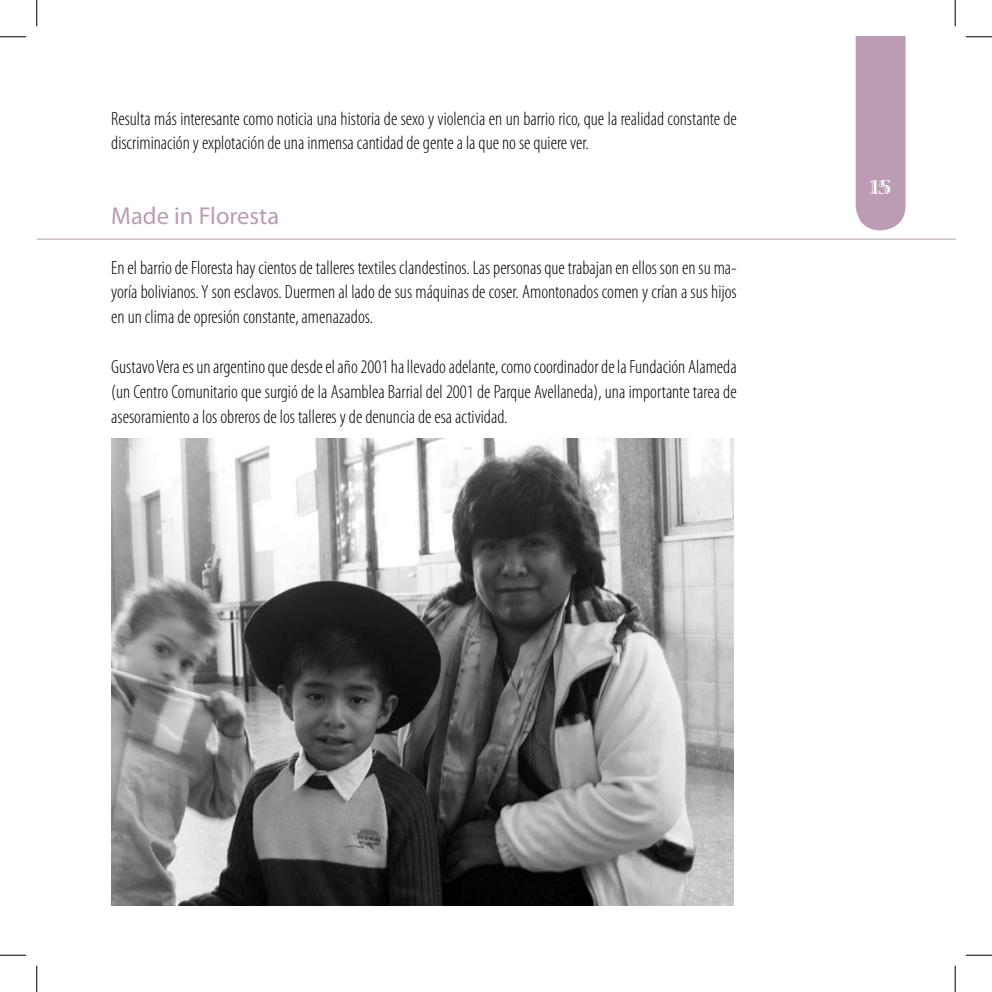
<style>
.page{position:relative;width:992px;height:992px;background:#fff}
.page>*{position:absolute;margin:0;border:0;box-sizing:border-box;transform-origin:0 0}
.t1{font:24.5px "Myriad Pro";color:#bc9bb4}
.t2{font:700 21px "Viva Std";color:#fff}
.t3{font:300 condensed 19.25px/24.8px "Myriad Pro";color:#000;text-align:justify}
</style>
<div class="page">
<div style="left:855px;top:37px;width:50px;height:193px;background:#bc9bb4"></div>
<hr style="left:37px;top:238px;width:917px;height:1px;background:#bc9bb4">
<img style="left:111px;top:439px;width:622px;height:466px">
<svg style="left:0;top:36px;width:26px;height:1px"></svg>
<svg style="left:965px;top:36px;width:26px;height:1px"></svg>
<svg style="left:0;top:954px;width:26px;height:1px"></svg>
<svg style="left:965px;top:954px;width:26px;height:1px"></svg>
<svg style="left:36px;top:0;width:1px;height:26px"></svg>
<svg style="left:36px;top:965px;width:1px;height:26px"></svg>
<svg style="left:954px;top:0;width:1px;height:26px"></svg>
<svg style="left:954px;top:965px;width:1px;height:26px"></svg>
<p class="t3" style="left:111px;top:106px;width:627px">Resulta más interesante como noticia una historia de sexo y violencia en un barrio rico, que la realidad constante de discriminación y explotación de una inmensa cantidad de gente a la que no se quiere ver.</p>
<p class="t1" style="left:111px;top:200px;width:169px">Made in Floresta</p>
<p class="t3" style="left:111px;top:254px;width:627px">En el barrio de Floresta hay cientos de talleres textiles clandestinos. Las personas que trabajan en ellos son en su ma&shy;yoría bolivianos. Y son esclavos. Duermen al lado de sus máquinas de coser. Amontonados comen y crían a sus hijos en un clima de opresión constante, amenazados.</p>
<p class="t3" style="left:111px;top:354px;width:626px">Gustavo Vera es un argentino que desde el año 2001 ha llevado adelante, como coordinador de la Fundación Alameda (un Centro Comunitario que surgió de la Asamblea Barrial del 2001 de Parque Avellaneda), una importante tarea de asesoramiento a los obreros de los talleres y de denuncia de esa actividad.</p>
<p class="t2" style="left:869px;top:176px;width:12px">15</p>
</div>
